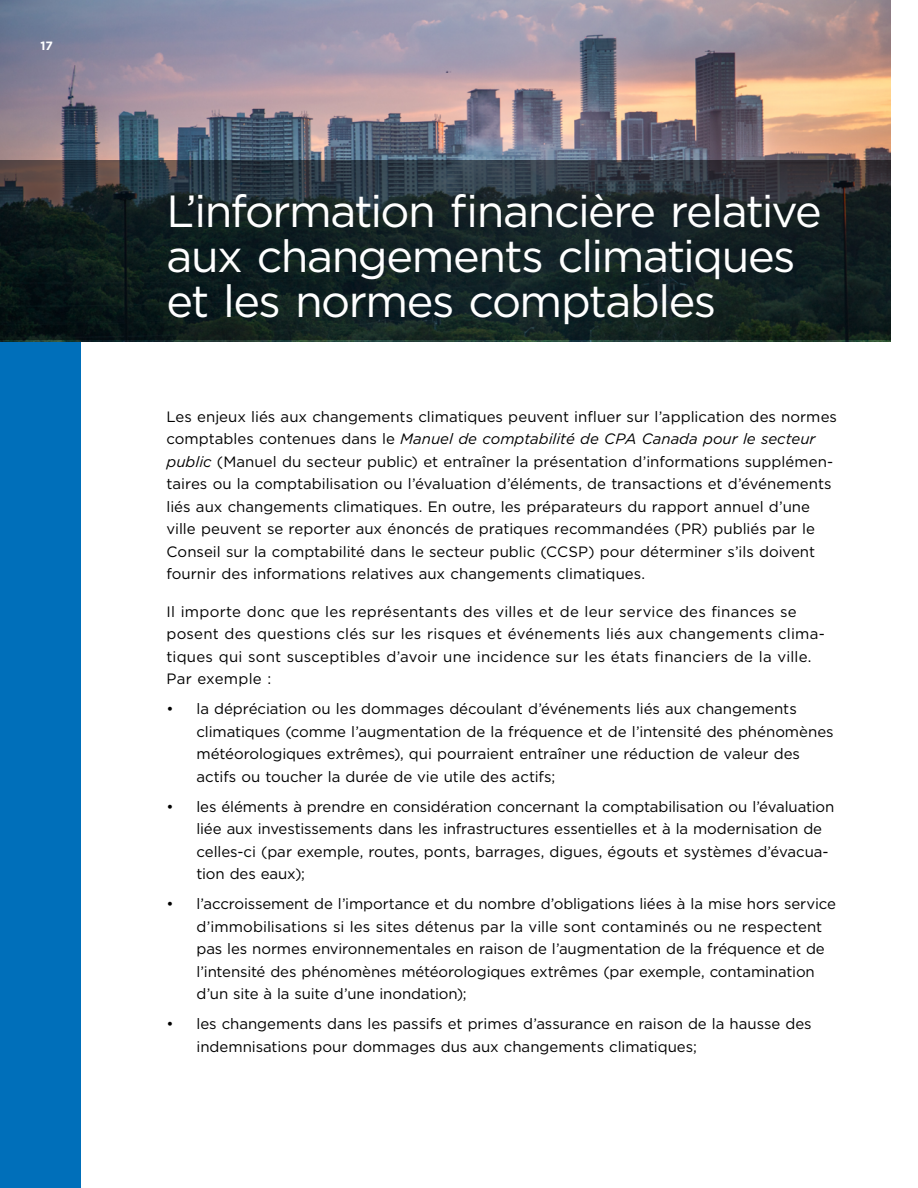
<style>
.page{position:relative;width:918px;height:1188px;background:#fff}
.page>*{position:absolute;margin:0;border:0;box-sizing:border-box;transform-origin:0 0}
.t1{font:45px/45px "Gotham";letter-spacing:-.035em;color:#fff}
.t2{font:15px/22.5px "Gotham";letter-spacing:-.005em;color:#000}
.t3{font:15px/22.5px "Gotham";letter-spacing:.015em;color:#000}
.t4{font:700 12px "Gotham";color:#fff}
.s1{font-style:italic}
</style>
<div class="page">
<div style="left:0;top:0;width:81px;height:1188px;background:#006fba"></div>
<img style="left:0;top:0;width:891px;height:342px">
<svg style="left:0;top:160px;width:891px;height:180px;background:#182527"></svg>
<p class="t4" style="left:40px;top:38px;width:14px">17</p>
<h2 class="t1" style="left:166px;top:187px;width:657px">L’information fnancière relative aux changements climatiques et les normes comptables</h2>
<p class="t2" style="left:166px;top:405px;width:672px">Les enjeux liés aux changements climatiques peuvent infuer sur l’application des normes comptables contenues dans le <span class="s1">Manuel de comptabilité de CPA Canada pour le secteur public</span> (Manuel du secteur public) et entraîner la présentation d’informations supplémen&shy;taires ou la comptabilisation ou l’évaluation d’éléments, de transactions et d’événements liés aux changements climatiques. En outre, les préparateurs du rapport annuel d’une ville peuvent se reporter aux énoncés de pratiques recommandées (PR) publiés par le Conseil sur la comptabilité dans le secteur public (CCSP) pour déterminer s’ils doivent fournir des informations relatives aux changements climatiques.</p>
<p class="t3" style="left:166px;top:600px;width:660px">Il importe donc que les représentants des villes et de leur service des fnances se posent des questions clés sur les risques et événements liés aux changements clima&shy;tiques qui sont susceptibles d’avoir une incidence sur les états fnanciers de la ville.<br>Par exemple :</p>
<p class="t2" style="left:196px;top:697px;width:639px;text-indent:-30px">• la dépréciation ou les dommages découlant d’événements liés aux changements climatiques (comme l’augmentation de la fréquence et de l’intensité des phénomènes météorologiques extrêmes), qui pourraient entraîner une réduction de valeur des actifs ou toucher la durée de vie utile des actifs;</p>
<p class="t2" style="left:196px;top:795px;width:639px;text-indent:-30px">• les éléments à prendre en considération concernant la comptabilisation ou l’évaluation liée aux investissements dans les infrastructures essentielles et à la modernisation de celles-ci (par exemple, routes, ponts, barrages, digues, égouts et systèmes d’évacua&shy;tion des eaux);</p>
<p class="t2" style="left:196px;top:892px;width:641px;text-indent:-30px">• l’accroissement de l’importance et du nombre d’obligations liées à la mise hors service d’immobilisations si les sites détenus par la ville sont contaminés ou ne respectent pas les normes environnementales en raison de l’augmentation de la fréquence et de l’intensité des phénomènes météorologiques extrêmes (par exemple, contamination d’un site à la suite d’une inondation);</p>
<p class="t2" style="left:196px;top:1012px;width:617px;text-indent:-30px">• les changements dans les passifs et primes d’assurance en raison de la hausse des indemnisations pour dommages dus aux changements climatiques;</p>
</div>
